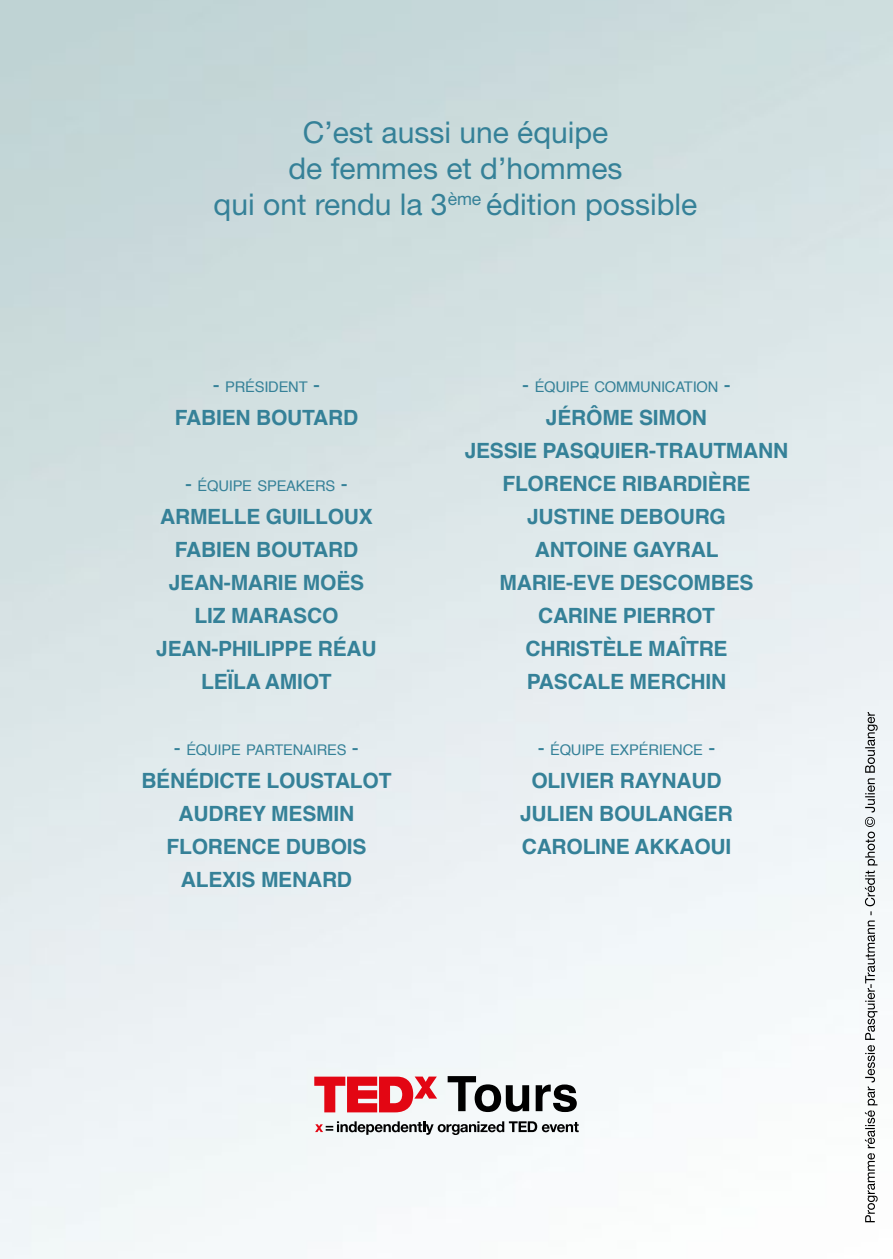
<style>
.page{position:relative;width:893px;height:1259px;background:#fff}
.page>*{position:absolute;margin:0;border:0;box-sizing:border-box;transform-origin:0 0}
.t1{font:30px/36px "Helvetica Neue";color:#358198;text-align:center}
.t2{font:700 21px/33px "Helvetica";letter-spacing:-.01em;color:#358198;text-align:center}
.t3{font:14.7px "Helvetica";letter-spacing:-.015em;color:#358198}
.s1{font-size:21px}
</style>
<div class="page">
<img style="left:0;top:0;width:893px;height:1259px">
<svg style="left:865px;top:712px;width:13px;height:510px"></svg>
<svg style="left:315px;top:1121px;width:119px;height:13px"></svg>
<svg style="left:440px;top:1121px;width:139px;height:14px"></svg>
<svg style="left:314px;top:1076px;width:123px;height:36px"></svg>
<svg style="left:448px;top:1076px;width:81px;height:36px"></svg>
<svg style="left:536px;top:1084px;width:41px;height:28px"></svg>
<h1 class="t1" style="left:214px;top:114px;width:485px">C’est aussi une équipe<br>de femmes et d’hommes<br>qui ont rendu la 3<sup>ème</sup> édition possible</h1>
<p class="t3" style="left:213px;top:376px;width:109px"><span class="s1">-</span> PRÉSIDENT <span class="s1">-</span></p>
<p class="t2" style="left:175px;top:401px;width:185px">FABIEN BOUTARD</p>
<p class="t3" style="left:185px;top:475px;width:164px"><span class="s1">-</span> ÉQUIPE SPEAKERS <span class="s1">-</span></p>
<p class="t2" style="left:156px;top:500px;width:222px">ARMELLE GUILLOUX<br>FABIEN BOUTARD<br>JEAN-MARIE MOËS<br>LIZ MARASCO<br>JEAN-PHILIPPE RÉAU<br>LEÏLA AMIOT</p>
<p class="t3" style="left:174px;top:739px;width:187px"><span class="s1">-</span> ÉQUIPE PARTENAIRES <span class="s1">-</span></p>
<p class="t2" style="left:141px;top:764px;width:252px">BÉNÉDICTE LOUSTALOT<br>AUDREY MESMIN<br>FLORENCE DUBOIS<br>ALEXIS MENARD</p>
<p class="t3" style="left:522px;top:376px;width:210px"><span class="s1">-</span> ÉQUIPE COMMUNICATION <span class="s1">-</span></p>
<p class="t2" style="left:465px;top:401px;width:325px">JÉRÔME SIMON<br>JESSIE PASQUIER-TRAUTMANN<br>FLORENCE RIBARDIÈRE<br>JUSTINE DEBOURG<br>ANTOINE GAYRAL<br>MARIE-EVE DESCOMBES<br>CARINE PIERROT<br>CHRISTÈLE MAÎTRE<br>PASCALE MERCHIN</p>
<p class="t3" style="left:538px;top:739px;width:179px"><span class="s1">-</span> ÉQUIPE EXPÉRIENCE <span class="s1">-</span></p>
<p class="t2" style="left:520px;top:764px;width:214px">OLIVIER RAYNAUD<br>JULIEN BOULANGER<br>CAROLINE AKKAOUI</p>
</div>
